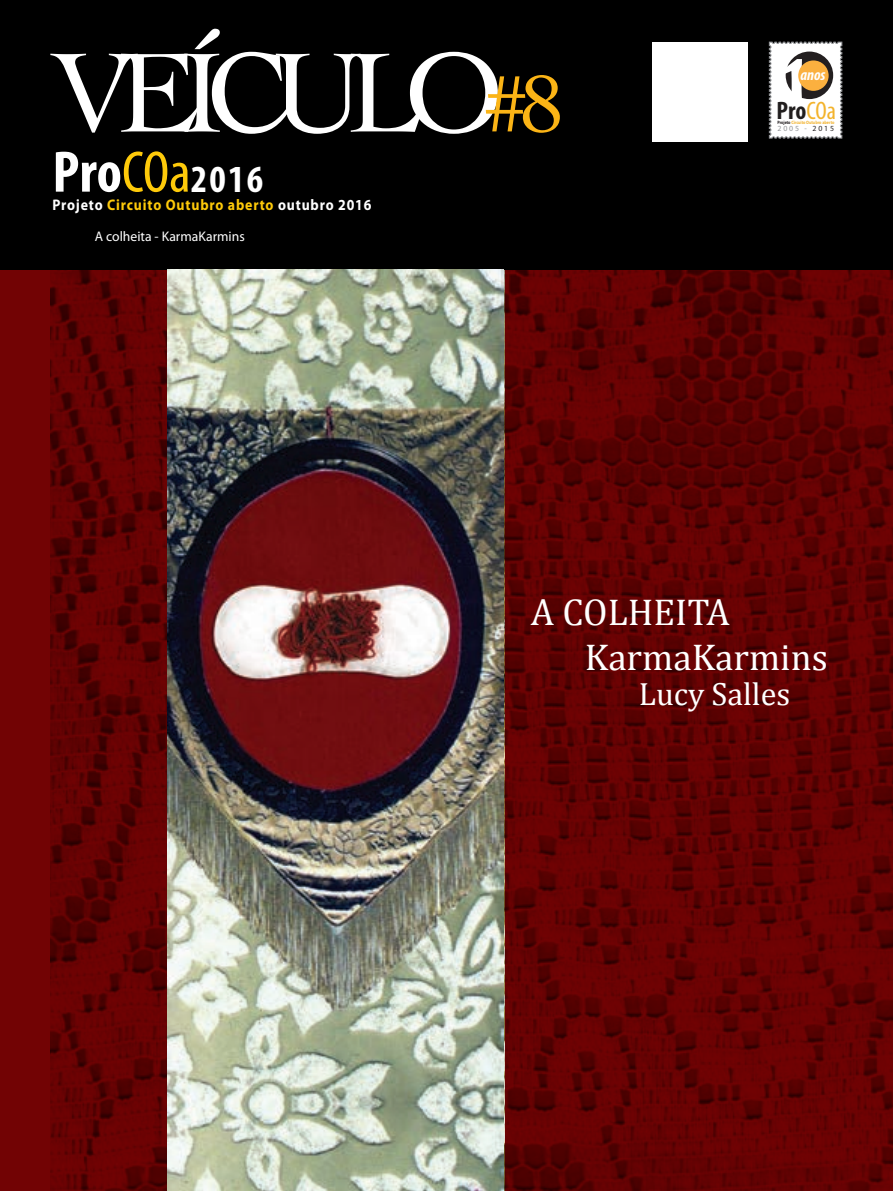
<style>
.page{position:relative;width:893px;height:1191px;background:#720304}
.page>*{position:absolute;margin:0;border:0;box-sizing:border-box;transform-origin:0 0}
.t1{font:118.8px "Cochin";letter-spacing:-.16em;color:#fff}
.t2{font:700 82.5px "Candara";color:#fff}
.t3{font:700 condensed 38.4px "Myriad Pro";color:#fff}
.t4{font:37.5px/45px "Cambria";color:#fff}
.t5{font:32.25px "Cambria";color:#fff}
.t6{font:700 condensed 25.35px "Myriad Pro";color:#211e1e}
.t7{font:italic 700 condensed 15.6px "Myriad Pro";color:#fff}
.t8{font:700 15.45px "Myriad Pro";letter-spacing:.06em;color:#feca0a;scale:.9 1}
.t9{font:700 15.45px "Myriad Pro";color:#fff;scale:.9 1}
.t10{font:13.95px "Myriad Pro";color:#fff}
.t11{font:7.8px "Myriad Pro";letter-spacing:.24em;color:#939598}
.t12{font:700 4.8px "Myriad Pro";color:#f3b32c;scale:.85 1}
.s1{font-size:84.6px;color:#fbb416}
.s2{font-size:58.95px}
.s3{font-weight:400;font-size:58.95px;color:#feca0a}
.s4{color:#fff}
.s5{font-weight:400;color:#f3b32c}
.s6{color:#231f20}
</style>
<div class="page">
<div style="left:0;top:0;width:893px;height:270px;background:#000"></div>
<svg style="left:769px;top:42px;width:73px;height:96px;background:#efefef"></svg>
<div style="left:786px;top:52px;width:47px;height:47px;background:#231f20;border-radius:50%"></div>
<div style="left:798px;top:60px;width:31px;height:31px;background:#fbb03f;border-radius:50%"></div>
<div style="left:653px;top:42px;width:95px;height:99px;background:#fff"></div>
<img style="left:50px;top:270px;width:843px;height:921px">
<img style="left:168px;top:270px;width:335px;height:921px">
<h1 class="t1" style="left:52px;top:13px;width:513px">VEÍCULO<span class="s1">#8</span></h1>
<h3 class="t3" style="left:52px;top:155px;width:212px"><span class="s2">Pro</span><span class="s3">COa</span>2016</h3>
<p class="t8" style="left:52px;top:195px;width:356px"><span class="s4">Projeto</span> Circuito Outubro aberto <span class="s4">outubro 2016</span></p>
<h3 class="t3" style="left:247px;top:155px;width:18px">5</h3>
<p class="t9" style="left:364px;top:195px;width:10px">5</p>
<p class="t10" style="left:95px;top:228px;width:151px">A colheita - KarmaKarmins</p>
<h2 class="t2" style="left:781px;top:25px;width:29px">1</h2>
<p class="t7" style="left:800px;top:65px;width:27px">anos</p>
<h3 class="t6" style="left:777px;top:95px;width:61px">Pro<span class="s5">COa</span></h3>
<p class="t12" style="left:777px;top:119px;width:69px"><span class="s6">Projeto</span> Circuito Outubro aberto</p>
<p class="t11" style="left:777px;top:124px;width:58px">2005 - <span class="s6">2015</span></p>
<h3 class="t4" style="left:585px;top:589px;width:245px;text-indent:-54px">A COLHEITA<br>KarmaKarmins</h3>
<h3 class="t5" style="left:639px;top:675px;width:153px">Lucy Salles</h3>
</div>
